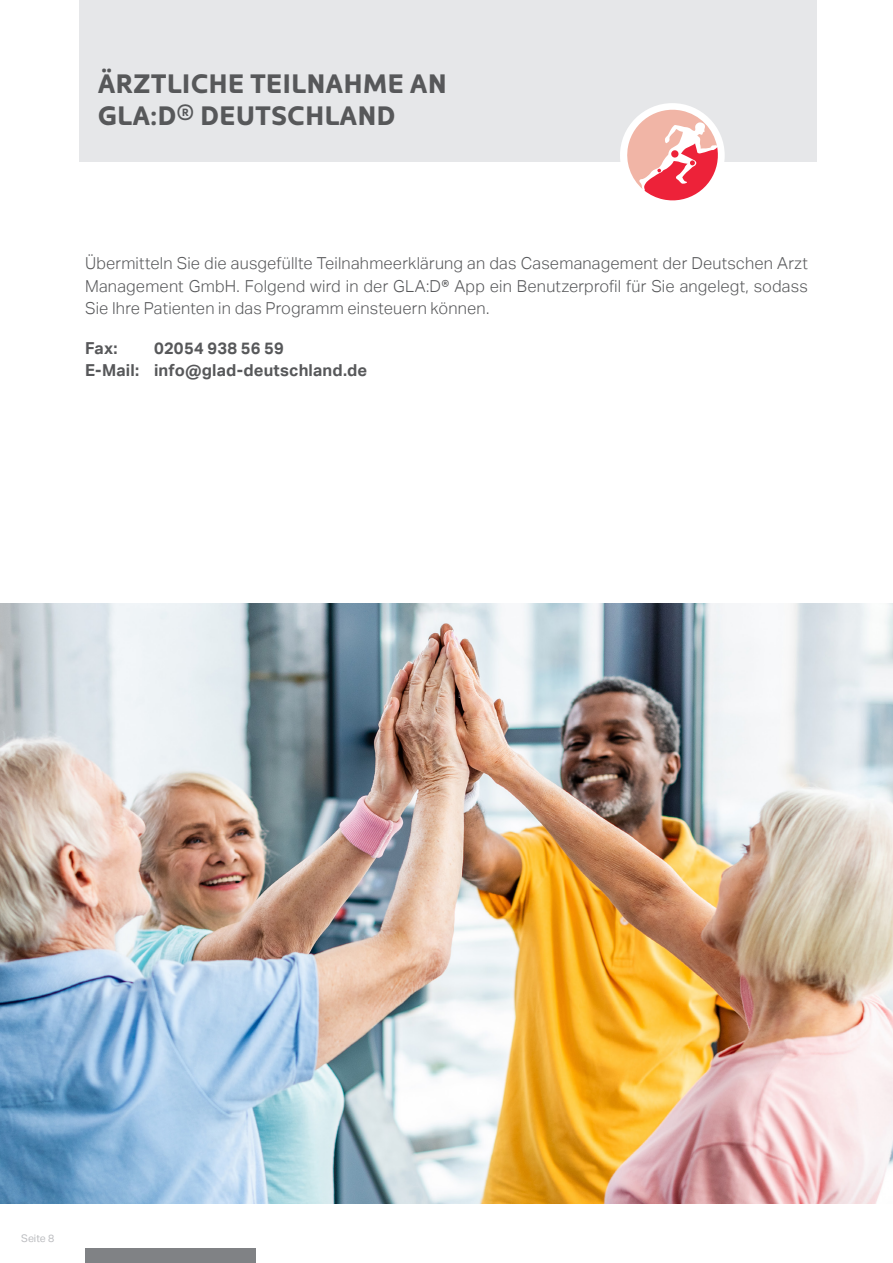
<style>
.page{position:relative;width:893px;height:1263px;background:#fff}
.page>*{position:absolute;margin:0;border:0;box-sizing:border-box;transform-origin:0 0}
.t1{font:700 27px/32.4px "Kyrial Display Pro";color:#57585a}
.t2{font:300 16.5px/22.5px "Aktiv Grotesk";letter-spacing:.01em;color:#57585a;text-align:justify}
.t3{font:700 16.5px/22.5px "Aktiv Grotesk";letter-spacing:.01em;color:#57585a}
.t4{font:10.5px "Aktiv Grotesk";color:#bcbdc0}
</style>
<div class="page">
<div style="left:85px;top:1248px;width:170px;height:15px;background:#808285"></div>
<div style="left:79px;top:0;width:737px;height:162px;background:#e6e7e9"></div>
<img style="left:0;top:603px;width:893px;height:600px">
<div style="left:620px;top:103px;width:105px;height:105px;background:#fff;border-radius:50%"></div>
<svg style="left:627px;top:110px;width:91px;height:91px"></svg>
<h1 class="t1" style="left:98px;top:65px;width:351px">ÄRZTLICHE TEILNAHME AN<br>GLA:D<sup>®</sup> DEUTSCHLAND</h1>
<p class="t2" style="left:85px;top:252px;width:724px">Übermitteln Sie die ausgefüllte Teilnahmeerklärung an das Casemanagement der Deutschen Arzt Management GmbH. Folgend wird in der GLA:D® App ein Benutzerprofil für Sie angelegt, sodass Sie Ihre Patienten in das Programm einsteuern können.</p>
<p class="t3" style="left:85px;top:337px;width:34px">Fax:</p>
<p class="t3" style="left:85px;top:337px;width:284px;text-indent:69px">02054 938 56 59<br>E-Mail: info@glad-deutschland.de</p>
<p class="t4" style="left:21px;top:1232px;width:35px">Seite 8</p>
</div>
